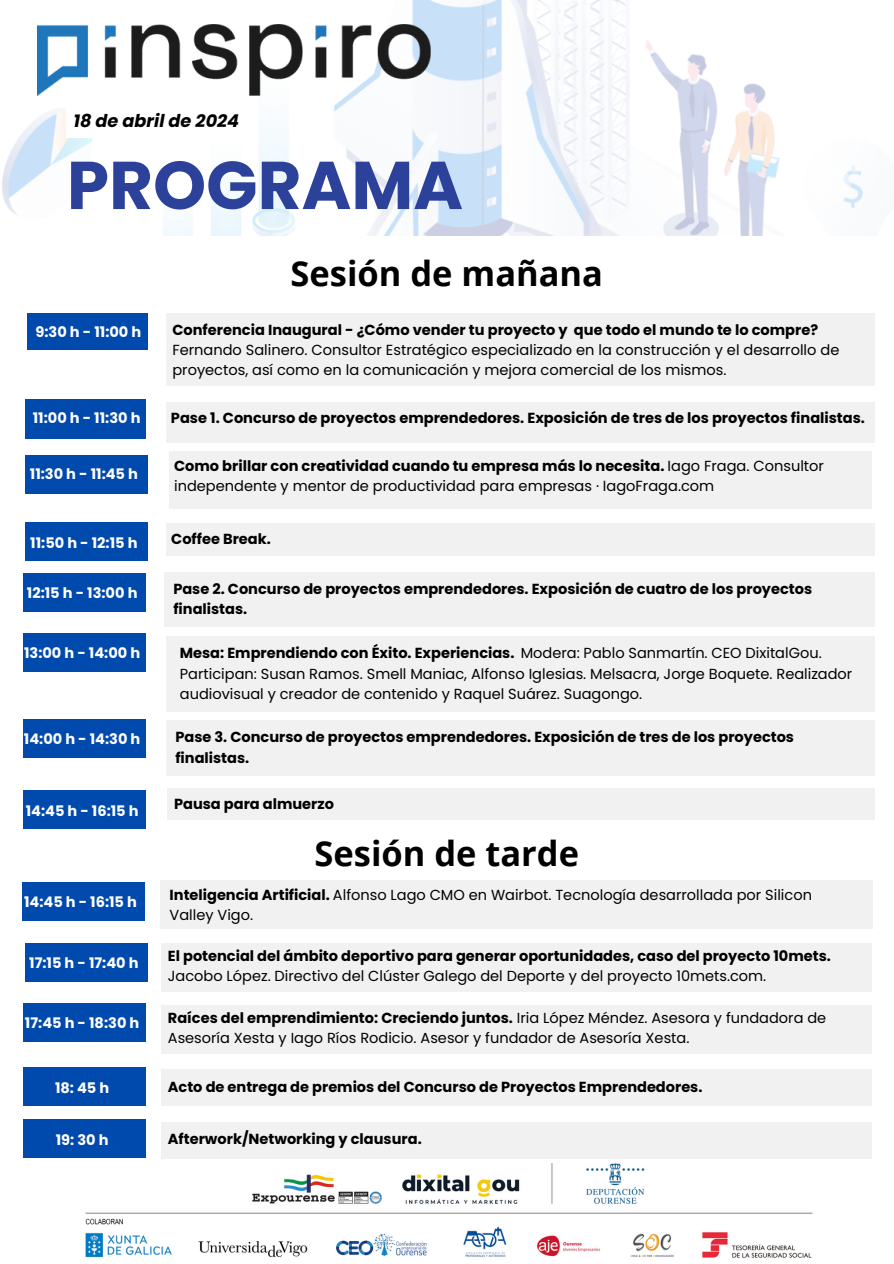
<style>
.page{position:relative;width:894px;height:1264px;background:#fff}
.page>*{position:absolute;margin:0;border:0;box-sizing:border-box;transform-origin:0 0}
.t1{font:700 67.5px "Poppins";color:#2c4199}
.t2{font:700 34.5px "Open Sans";color:#000}
.t3{font:italic 700 17.7px "Poppins";color:#000}
.t4{font:14.55px/20.2px "Poppins";color:#000}
.t5{font:700 14.55px/20.2px "Poppins";color:#000}
.t6{font:700 14.55px "Poppins";color:#fff}
.s1{font-weight:700}
.s2{font-weight:400}
</style>
<div class="page">
<div style="left:166px;top:313px;width:708px;height:73px;background:#f1f1f1"></div>
<div style="left:27px;top:313px;width:121px;height:37px;background:#004aad"></div>
<div style="left:166px;top:403px;width:708px;height:40px;background:#f1f1f1"></div>
<div style="left:169px;top:451px;width:703px;height:57px;background:#f1f1f1"></div>
<div style="left:166px;top:523px;width:708px;height:33px;background:#f1f1f1"></div>
<div style="left:165px;top:572px;width:709px;height:55px;background:#f1f1f1"></div>
<div style="left:166px;top:636px;width:708px;height:75px;background:#f1f1f1"></div>
<div style="left:166px;top:720px;width:708px;height:55px;background:#f1f1f1"></div>
<img style="left:2px;top:0;width:861px;height:235px">
<img style="left:38px;top:24px;width:392px;height:71px">
<div style="left:25px;top:399px;width:121px;height:39px;background:#004aad"></div>
<div style="left:25px;top:455px;width:123px;height:39px;background:#004aad"></div>
<div style="left:25px;top:522px;width:123px;height:39px;background:#004aad"></div>
<div style="left:168px;top:788px;width:706px;height:32px;background:#f1f1f1"></div>
<div style="left:160px;top:879px;width:712px;height:49px;background:#f1f1f1"></div>
<div style="left:162px;top:943px;width:710px;height:48px;background:#f1f1f1"></div>
<div style="left:24px;top:572px;width:122px;height:39px;background:#004aad"></div>
<div style="left:24px;top:633px;width:122px;height:38px;background:#004aad"></div>
<div style="left:24px;top:719px;width:122px;height:38px;background:#004aad"></div>
<div style="left:24px;top:790px;width:122px;height:39px;background:#004aad"></div>
<div style="left:22px;top:881px;width:122px;height:39px;background:#004aad"></div>
<div style="left:25px;top:943px;width:123px;height:38px;background:#004aad"></div>
<div style="left:24px;top:1002px;width:122px;height:39px;background:#004aad"></div>
<div style="left:162px;top:1005px;width:710px;height:48px;background:#f1f1f1"></div>
<div style="left:24px;top:1067px;width:122px;height:38px;background:#004aad"></div>
<div style="left:162px;top:1069px;width:709px;height:36px;background:#f1f1f1"></div>
<div style="left:24px;top:1119px;width:122px;height:39px;background:#004aad"></div>
<div style="left:162px;top:1121px;width:709px;height:37px;background:#f1f1f1"></div>
<img style="left:85px;top:1163px;width:728px;height:95px">
<div style="left:66px;top:107px;width:180px;height:30px;background:#fff"></div>
<p class="t3" style="left:73px;top:108px;width:167px">18 de abril de 2024</p>
<h4 class="t1" style="left:67px;top:138px;width:397px">PROGRAMA</h4>
<h4 class="t6" style="left:36px;top:321px;width:107px">9:30 h - 11:00 h</h4>
<p class="t6" style="left:33px;top:408px;width:109px">11:00 h - 11:30 h</p>
<p class="t6" style="left:30px;top:464px;width:110px">11:30 h - 11:45 h</p>
<h4 class="t6" style="left:30px;top:532px;width:109px">11:50 h - 12:15 h</h4>
<h4 class="t6" style="left:27px;top:583px;width:112px">12:15 h - 13:00 h</h4>
<p class="t6" style="left:24px;top:643px;width:118px">13:00 h - 14:00 h</p>
<h4 class="t6" style="left:24px;top:729px;width:118px">14:00 h - 14:30 h</h4>
<p class="t6" style="left:26px;top:800px;width:114px">14:45 h - 16:15 h</p>
<h4 class="t6" style="left:24px;top:892px;width:114px">14:45 h - 16:15 h</h4>
<h4 class="t6" style="left:29px;top:953px;width:111px">17:15 h - 17:40 h</h4>
<h3 class="t6" style="left:25px;top:1013px;width:116px">17:45 h - 18:30 h</h3>
<h1 class="t6" style="left:55px;top:1077px;width:56px">18: 45 h</h1>
<h2 class="t6" style="left:56px;top:1129px;width:54px">19: 30 h</h2>
<p class="t2" style="left:290px;top:249px;width:314px">Sesión de mañana</p>
<h4 class="t4" style="left:172px;top:319px;width:668px"><span class="s1">Conferencia Inaugural - ¿Cómo vender tu proyecto y que todo el mundo te lo compre?<br></span>Fernando Salinero. Consultor Estratégico especializado en la construcción y el desarrollo de proyectos, así como en la comunicación y mejora comercial de los mismos.</h4>
<p class="t5" style="left:171px;top:408px;width:695px">Pase 1. Concurso de proyectos emprendedores. Exposición de tres de los proyectos finalistas.</p>
<p class="t4" style="left:174px;top:455px;width:651px"><span class="s1">Como brillar con creatividad cuando tu empresa más lo necesita.</span> Iago Fraga. Consultor independente y mentor de productividad para empresas · IagoFraga.com</p>
<p class="t5" style="left:171px;top:529px;width:101px">Coffee Break.</p>
<h4 class="t5" style="left:173px;top:578px;width:640px">Pase 2. Concurso de proyectos emprendedores. Exposición de cuatro de los proyectos finalistas.</h4>
<h4 class="t4" style="left:180px;top:643px;width:673px"><span class="s1">Mesa: Emprendiendo con Éxito. Experiencias.</span> Modera: Pablo Sanmartín. CEO DixitalGou.<br>Participan: Susan Ramos. Smell Maniac, Alfonso Iglesias. Melsacra, Jorge Boquete. Realizador audiovisual y creador de contenido y Raquel Suárez. Suagongo.</h4>
<h4 class="t5" style="left:175px;top:727px;width:620px">Pase 3. Concurso de proyectos emprendedores. Exposición de tres de los proyectos finalistas.</h4>
<p class="t5" style="left:174px;top:794px;width:161px">Pausa para almuerzo</p>
<h2 class="t2" style="left:314px;top:829px;width:266px">Sesión de tarde</h2>
<p class="t4" style="left:169px;top:884px;width:643px"><span class="s1">Inteligencia Artificial.</span> Alfonso Lago CMO en Wairbot. Tecnología desarrollada por Silicon<br>Valley Vigo.</p>
<p class="t5" style="left:168px;top:945px;width:664px">El potencial del ámbito deportivo para generar oportunidades, caso del proyecto 10mets.<br><span class="s2">Jacobo López. Directivo del Clúster Galego del Deporte y del proyecto 10mets.com.</span></p>
<p class="t4" style="left:168px;top:1007px;width:659px"><span class="s1">Raíces del emprendimiento: Creciendo juntos.</span> Iria López Méndez. Asesora y fundadora de<br>Asesoría Xesta y Iago Ríos Rodicio. Asesor y fundador de Asesoría Xesta.</p>
<h4 class="t5" style="left:168px;top:1076px;width:536px">Acto de entrega de premios del Concurso de Proyectos Emprendedores.</h4>
<h4 class="t5" style="left:168px;top:1128px;width:255px">Afterwork/Networking y clausura.</h4>
</div>
